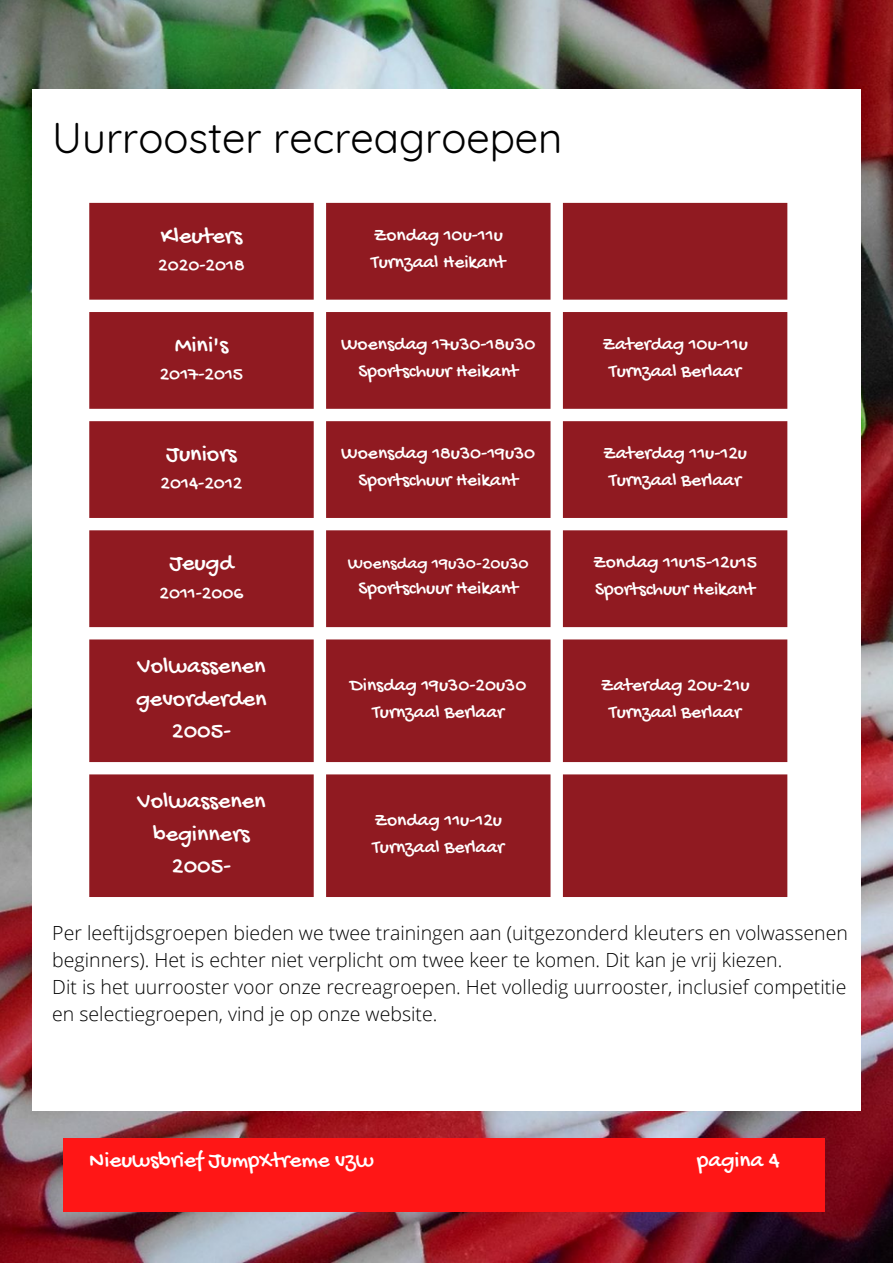
<style>
.page{position:relative;width:893px;height:1264px;background:#fff}
.page>*{position:absolute;margin:0;border:0;box-sizing:border-box;transform-origin:0 0}
.t1{font:42px "Quicksand";color:#000}
.t2{font:24px/32.5px "Gochi Hand";color:#fff}
.t3{font:23.1px "Gochi Hand";color:#fff}
.t4{font:19.5px "Gochi Hand";color:#fff}
.t5{font:300 19.5px/27px "Open Sans";color:#000}
.t6{font:18px "Gochi Hand";color:#fff}
</style>
<div class="page">
<img style="left:0;top:0;width:892px;height:1262px">
<div style="left:777px;top:1138px;width:47px;height:73px;background:#ff1616"></div>
<div style="left:110px;top:1138px;width:667px;height:73px;background:#ff1616"></div>
<div style="left:63px;top:1138px;width:47px;height:73px;background:#ff1616"></div>
<div style="left:32px;top:154px;width:828px;height:896px;background:#fff"></div>
<div style="left:32px;top:89px;width:828px;height:65px;background:#fff"></div>
<div style="left:32px;top:1050px;width:828px;height:60px;background:#fff"></div>
<svg style="left:89px;top:203px;width:698px;height:694px;fill:#901a21"></svg>
<p class="t1" style="left:52px;top:111px;width:511px">Uurrooster recreagroepen</p>
<p class="t2" style="left:161px;top:221px;width:83px">Kleuters</p>
<p class="t4" style="left:158px;top:255px;width:88px">2020-2018</p>
<p class="t2" style="left:175px;top:330px;width:55px">Mini's</p>
<p class="t4" style="left:160px;top:364px;width:85px">2017-2015</p>
<p class="t2" style="left:166px;top:439px;width:72px">Juniors</p>
<p class="t4" style="left:160px;top:473px;width:83px">2014-2012</p>
<p class="t2" style="left:169px;top:549px;width:65px">Jeugd</p>
<p class="t4" style="left:159px;top:582px;width:85px">2011-2006</p>
<p class="t2" style="left:136px;top:651px;width:132px">Volwassenen gevorderden</p>
<p class="t2" style="left:172px;top:716px;width:61px">2005-</p>
<p class="t2" style="left:137px;top:786px;width:130px;text-align:center">Volwassenen beginners</p>
<p class="t2" style="left:172px;top:851px;width:61px">2005-</p>
<p class="t4" style="left:374px;top:225px;width:130px">Zondag 10u-11u</p>
<p class="t4" style="left:371px;top:252px;width:135px">Turnzaal Heikant</p>
<p class="t4" style="left:341px;top:334px;width:196px">Woensdag 17u30-18u30</p>
<p class="t4" style="left:358px;top:361px;width:161px">Sportschuur Heikant</p>
<p class="t4" style="left:341px;top:443px;width:195px">Woensdag 18u30-19u30</p>
<p class="t4" style="left:358px;top:470px;width:161px">Sportschuur Heikant</p>
<p class="t6" style="left:348px;top:553px;width:182px">Woensdag 19u30-20u30</p>
<p class="t4" style="left:358px;top:578px;width:161px">Sportschuur Heikant</p>
<p class="t4" style="left:350px;top:675px;width:178px">Dinsdag 19u30-20u30</p>
<p class="t4" style="left:372px;top:702px;width:133px">Turnzaal Berlaar</p>
<p class="t4" style="left:374px;top:810px;width:129px">Zondag 11u-12u</p>
<p class="t4" style="left:372px;top:837px;width:133px">Turnzaal Berlaar</p>
<p class="t4" style="left:602px;top:334px;width:147px">Zaterdag 10u-11u</p>
<p class="t4" style="left:609px;top:361px;width:133px">Turnzaal Berlaar</p>
<p class="t4" style="left:603px;top:443px;width:145px">Zaterdag 11u-12u</p>
<p class="t4" style="left:609px;top:470px;width:133px">Turnzaal Berlaar</p>
<p class="t4" style="left:593px;top:552px;width:165px">Zondag 11u15-12u15</p>
<p class="t4" style="left:595px;top:579px;width:161px">Sportschuur Heikant</p>
<p class="t4" style="left:600px;top:675px;width:150px">Zaterdag 20u-21u</p>
<p class="t4" style="left:609px;top:702px;width:133px">Turnzaal Berlaar</p>
<p class="t5" style="left:52px;top:918px;width:797px">Per leeftijdsgroepen bieden we twee trainingen aan (uitgezonderd kleuters en volwassenen beginners). Het is echter niet verplicht om twee keer te komen. Dit kan je vrij kiezen.</p>
<p class="t5" style="left:52px;top:972px;width:795px">Dit is het uurrooster voor onze recreagroepen. Het volledig uurrooster, inclusief competitie en selectiegroepen, vind je op onze website.</p>
<p class="t3" style="left:89px;top:1147px;width:286px">Nieuwsbrief JumpXtreme vzw</p>
<p class="t3" style="left:697px;top:1147px;width:84px">pagina 4</p>
</div>
